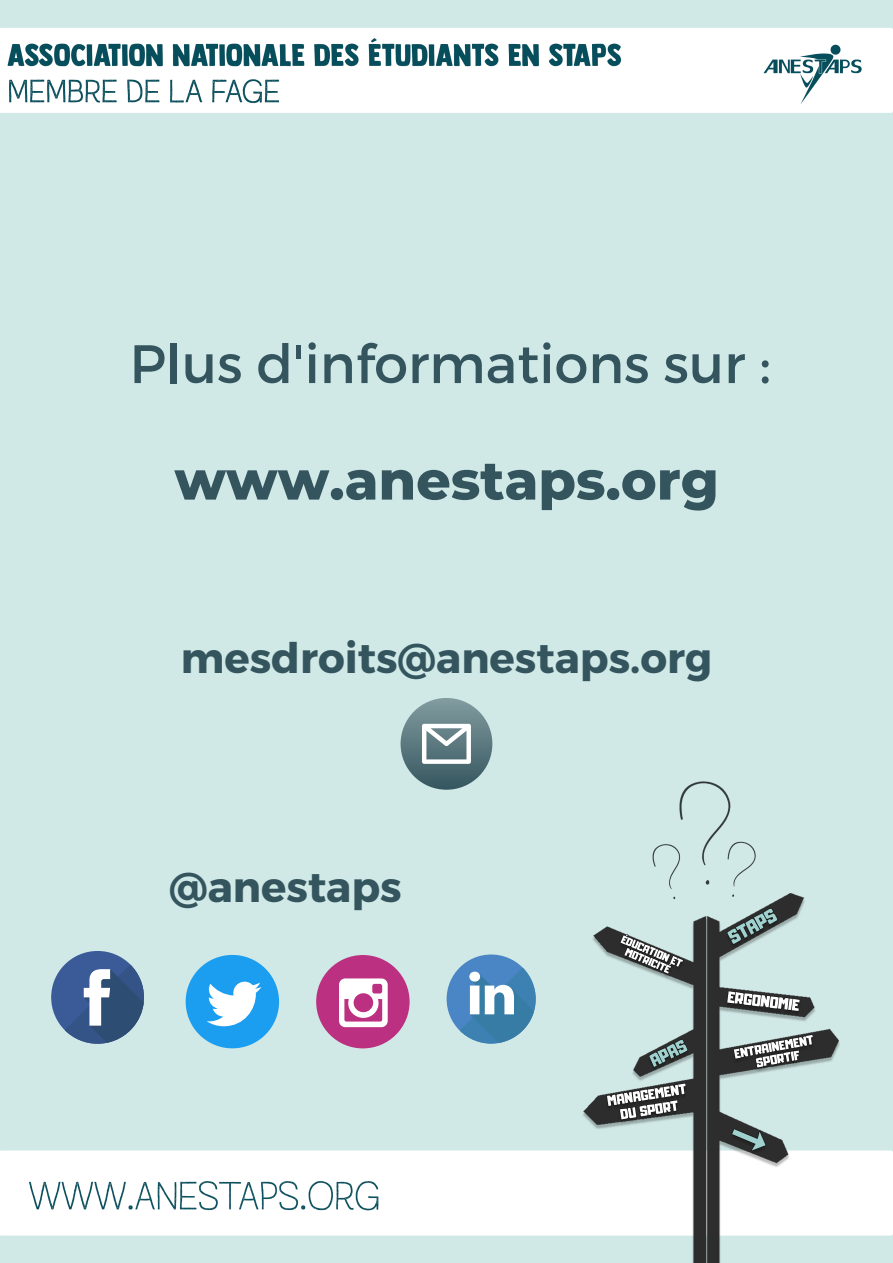
<style>
.page{position:relative;width:893px;height:1263px;background:#fff}
.page>*{position:absolute;margin:0;border:0;box-sizing:border-box;transform-origin:0 0}
.t1{font:54px "Montserrat";color:#34555e}
.t2{font:800 54px "Montserrat";color:#34555e}
.t3{font:700 42px "Montserrat";color:#34555e}
</style>
<div class="page">
<img style="left:0;top:0;width:893px;height:1263px">
<div style="left:316px;top:955px;width:93px;height:93px;background:#bc3081;border-radius:50%"></div>
<svg style="left:339px;top:978px;width:49px;height:49px"></svg>
<svg style="left:186px;top:955px;width:93px;height:93px"></svg>
<div style="left:446px;top:954px;width:90px;height:89px;background:#4a86c5;border-radius:50%"></div>
<svg style="left:460px;top:967px;width:80px;height:81px"></svg>
<div style="left:51px;top:951px;width:93px;height:93px;background:#3a5a98;border-radius:50%"></div>
<svg style="left:65px;top:964px;width:83px;height:84px"></svg>
<div style="left:400px;top:698px;width:92px;height:92px;background:linear-gradient(to bottom,#829ca0,#3a5b64);border-radius:50%"></div>
<svg style="left:422px;top:724px;width:49px;height:40px"></svg>
<p class="t1" style="left:129px;top:329px;width:643px">Plus d'informations sur :</p>
<p class="t2" style="left:174px;top:447px;width:546px">www.anestaps.org</p>
<p class="t3" style="left:181px;top:631px;width:533px">mesdroits@anestaps.org</p>
<p class="t3" style="left:169px;top:860px;width:234px">@anestaps</p>
</div>
